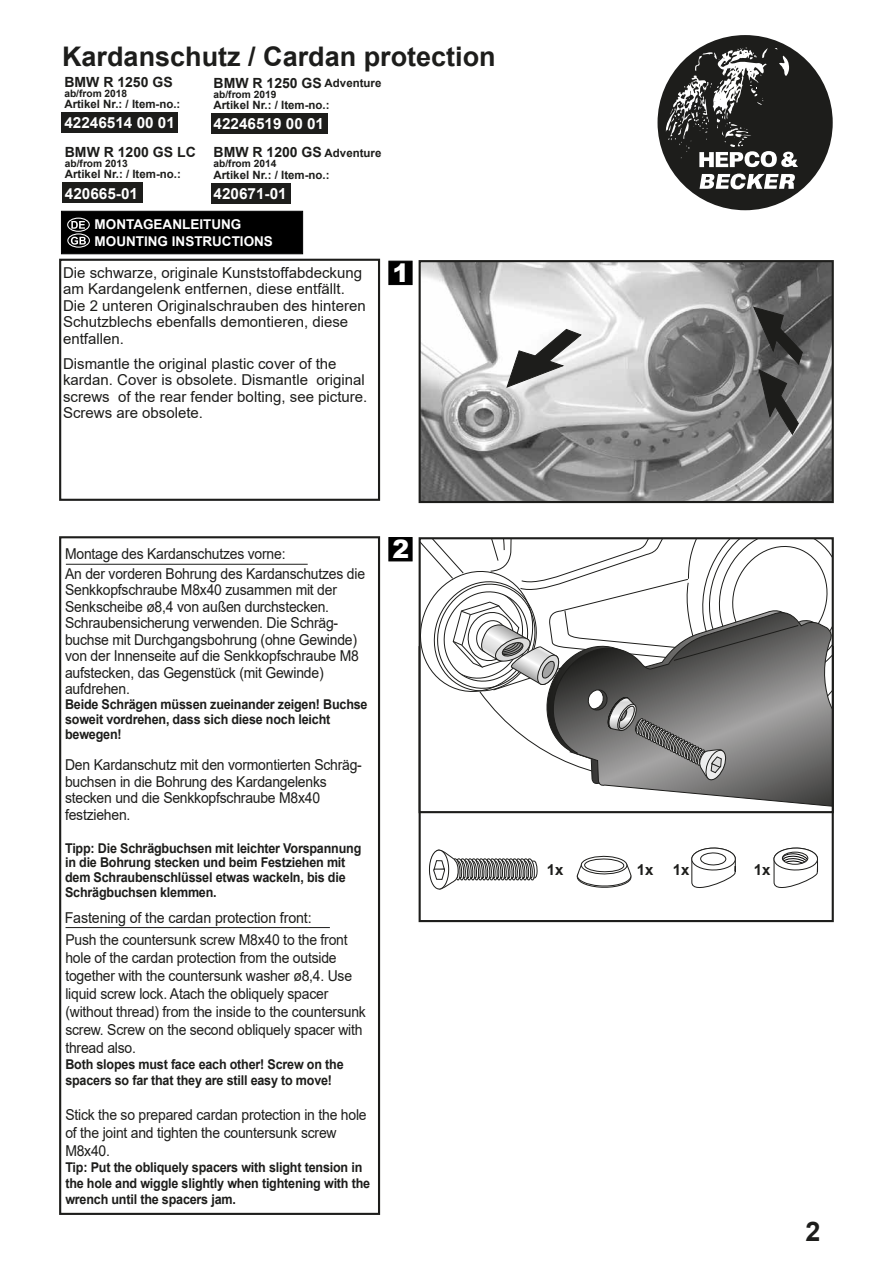
<style>
.page{position:relative;width:893px;height:1263px;background:#fff}
.page>*{position:absolute;margin:0;border:0;box-sizing:border-box;transform-origin:0 0}
.t1{font:700 27px "Arial";color:#1d1d1b}
.t2{font:900 25.35px "Arial";color:#fff}
.t3{font:700 15.3px "Arial";color:#fff}
.t4{font:700 15.15px "Arial";color:#1d1d1b}
.t5{font:15px/16.5px "Arial";letter-spacing:-.015em;color:#1d1d1b;scale:.93 1}
.t6{font:15px/16.5px "Arial";letter-spacing:-.015em;color:#1d1d1b}
.t7{font:15px "Arial";letter-spacing:-.015em;color:#1d1d1b;scale:.95 1}
.t8{font:700 14.1px "Arial";color:#1d1d1b}
.t9{font:700 13.5px/14.9px "Arial";letter-spacing:-.015em;color:#1d1d1b;scale:.93 1}
.t10{font:700 13.5px/16.2px "Arial";color:#fff}
.t11{font:700 11.55px "Arial";color:#1d1d1b}
.t12{font:700 10.2px "Arial";color:#1d1d1b}
.s1{font-size:11.55px}
</style>
<div class="page">
<img style="left:422px;top:263px;width:409px;height:237px">
<div style="left:419px;top:260px;width:415px;height:243px;border:2px solid #1d1d1b"></div>
<svg style="left:592px;top:781px;width:239px;height:26px"></svg>
<svg style="left:422px;top:540px;width:409px;height:241px"></svg>
<div style="left:419px;top:537px;width:415px;height:276px;border:2px solid #1d1d1b"></div>
<div style="left:657px;top:35px;width:176px;height:175px;background:#1d1d1b;border-radius:50%"></div>
<svg style="left:699px;top:174px;width:96px;height:15px"></svg>
<svg style="left:665px;top:47px;width:133px;height:120px"></svg>
<svg style="left:506px;top:329px;width:76px;height:59px"></svg>
<svg style="left:753px;top:306px;width:50px;height:129px;background:#535352"></svg>
<div style="left:389px;top:537px;width:23px;height:24px;background:#000"></div>
<div style="left:389px;top:261px;width:23px;height:24px;background:#000;border:1px solid #000"></div>
<div style="left:59px;top:259px;width:321px;height:242px;border:2px solid #1d1d1b"></div>
<svg style="left:429px;top:849px;width:109px;height:41px"></svg>
<svg style="left:576px;top:856px;width:56px;height:32px"></svg>
<svg style="left:691px;top:847px;width:45px;height:41px"></svg>
<svg style="left:773px;top:847px;width:45px;height:41px"></svg>
<div style="left:782px;top:852px;width:26px;height:12px;border:1px solid #1d1d1b;border-radius:50%"></div>
<hr style="left:66px;top:564px;width:242px;height:1px;background:#1d1d1b">
<hr style="left:66px;top:927px;width:264px;height:1px;background:#1d1d1b">
<div style="left:59px;top:536px;width:321px;height:679px;border:2px solid #1d1d1b"></div>
<div style="left:62px;top:112px;width:116px;height:21px;background:#1d1d1b"></div>
<div style="left:211px;top:183px;width:79px;height:21px;background:#1d1d1b"></div>
<div style="left:62px;top:183px;width:81px;height:20px;background:#1d1d1b"></div>
<div style="left:211px;top:113px;width:116px;height:21px;background:#1d1d1b"></div>
<div style="left:61px;top:211px;width:242px;height:43px;background:#000;border:1px solid #000"></div>
<svg style="left:71px;top:221px;width:14px;height:8px"></svg>
<div style="left:67px;top:218px;width:23px;height:14px;border:1px solid #fff;border-radius:50%"></div>
<svg style="left:71px;top:237px;width:15px;height:8px"></svg>
<div style="left:67px;top:233px;width:23px;height:15px;border:1px solid #fff;border-radius:50%"></div>
<h1 class="t1" style="left:62px;top:37px;width:435px">Kardanschutz / Cardan protection</h1>
<p class="t8" style="left:64px;top:72px;width:110px">BMW R 1250 GS</p>
<p class="t12" style="left:64px;top:86px;width:64px">ab/from 2018</p>
<p class="t11" style="left:64px;top:96px;width:118px">Artikel Nr.: / Item-no.:</p>
<p class="t3" style="left:64px;top:112px;width:112px">42246514 00 01</p>
<p class="t8" style="left:214px;top:142px;width:169px">BMW R 1200 GS <span class="s1">Adventure</span></p>
<p class="t12" style="left:214px;top:156px;width:64px">ab/from 2014</p>
<p class="t11" style="left:214px;top:167px;width:118px">Artikel Nr.: / Item-no.:</p>
<p class="t3" style="left:214px;top:183px;width:75px">420671-01</p>
<p class="t8" style="left:214px;top:73px;width:169px">BMW R 1250 GS <span class="s1">Adventure</span></p>
<p class="t12" style="left:214px;top:87px;width:64px">ab/from 2019</p>
<p class="t11" style="left:214px;top:97px;width:118px">Artikel Nr.: / Item-no.:</p>
<p class="t3" style="left:214px;top:113px;width:112px">42246519 00 01</p>
<p class="t8" style="left:65px;top:142px;width:132px">BMW R 1200 GS LC</p>
<p class="t12" style="left:65px;top:156px;width:64px">ab/from 2013</p>
<p class="t11" style="left:65px;top:166px;width:118px">Artikel Nr.: / Item-no.:</p>
<p class="t3" style="left:65px;top:182px;width:75px">420665-01</p>
<p class="t10" style="left:95px;top:217px;width:180px">MONTAGEANLEITUNG<br>MOUNTING INSTRUCTIONS</p>
<p class="t6" style="left:63px;top:264px;width:304px">Die schwarze, originale Kunststoffabdeckung am Kardangelenk entfernen, diese entfällt.<br>Die 2 unteren Originalschrauben des hinteren Schutzblechs ebenfalls demontieren, diese entfallen.</p>
<p class="t6" style="left:63px;top:355px;width:306px">Dismantle the original plastic cover of the kardan. Cover is obsolete. Dismantle original screws of the rear fender bolting, see picture.<br>Screws are obsolete.</p>
<h2 class="t2" style="left:392px;top:254px;width:18px">1</h2>
<p class="t5" style="left:65px;top:544px;width:324px;line-height:19.5px">Montage des Kardanschutzes vorne:<br>An der vorderen Bohrung des Kardanschutzes die</p>
<p class="t5" style="left:65px;top:582px;width:317px">Senkkopfschraube M8x40 zusammen mit der Senkscheibe ø8,4 von außen durchstecken.<br>Schraubensicherung verwenden. Die Schräg&shy;buchse mit Durchgangsbohrung (ohne Gewinde) von der Innenseite auf die Senkkopfschraube M8 aufstecken, das Gegenstück (mit Gewinde) aufdrehen.</p>
<p class="t9" style="left:65px;top:697px;width:327px">Beide Schrägen müssen zueinander zeigen! Buchse soweit vordrehen, dass sich diese noch leicht bewegen!</p>
<p class="t5" style="left:65px;top:757px;width:321px">Den Kardanschutz mit den vormontierten Schräg&shy;buchsen in die Bohrung des Kardangelenks stecken und die Senkkopfschraube M8x40 festziehen.</p>
<p class="t9" style="left:65px;top:840px;width:320px">Tipp: Die Schrägbuchsen mit leichter Vorspannung in die Bohrung stecken und beim Festziehen mit dem Schraubenschlüssel etwas wackeln, bis die Schrägbuchsen klemmen.</p>
<p class="t7" style="left:65px;top:907px;width:261px">Fastening of the cardan protection front:</p>
<p class="t5" style="left:65px;top:931px;width:325px;line-height:18px">Push the countersunk screw M8x40 to the front hole of the cardan protection from the outside together with the countersunk washer ø8,4. Use liquid screw lock. Atach the obliquely spacer (without thread) from the inside to the countersunk screw. Screw on the second obliquely spacer with thread also.</p>
<p class="t9" style="left:65px;top:1056px;width:301px;line-height:16.2px">Both slopes must face each other! Screw on the spacers so far that they are still easy to move!</p>
<p class="t5" style="left:65px;top:1105px;width:325px;line-height:18px">Stick the so prepared cardan protection in the hole of the joint and tighten the countersunk screw<br>M8x40.</p>
<p class="t9" style="left:65px;top:1159px;width:329px;line-height:16.2px">Tip: Put the obliquely spacers with slight tension in the hole and wiggle slightly when tightening with the wrench until the spacers jam.</p>
<h2 class="t2" style="left:392px;top:531px;width:18px">2</h2>
<p class="t4" style="left:547px;top:859px;width:18px">1x</p>
<p class="t4" style="left:637px;top:859px;width:18px">1x</p>
<p class="t4" style="left:673px;top:859px;width:18px">1x</p>
<p class="t4" style="left:754px;top:859px;width:18px">1x</p>
<h1 class="t1" style="left:805px;top:1212px;width:17px">2</h1>
</div>
